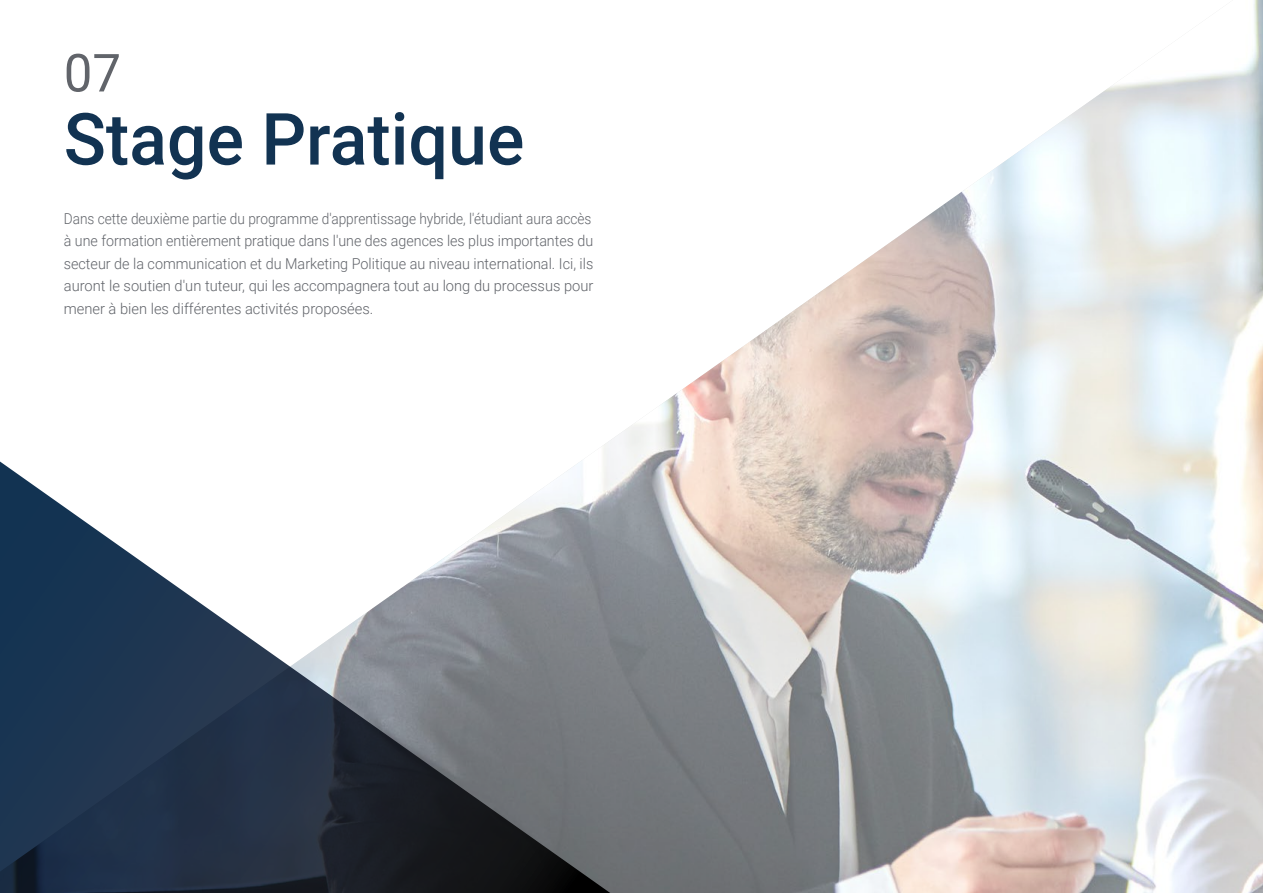
<style>
.page{position:relative;width:1263px;height:893px;background:#fff}
.page>*{position:absolute;margin:0;border:0;box-sizing:border-box;transform-origin:0 0}
.t1{font:500 72px "Roboto";color:#123352}
.t2{font:52.5px "Roboto";color:#61646a}
.t3{font:300 15px/22.5px "Roboto";color:#61646a;scale:.91 1}
</style>
<div class="page">
<img style="left:603px;top:0;width:660px;height:893px">
<svg style="left:0;top:446px;width:640px;height:447px"></svg>
<h2 class="t2" style="left:64px;top:36px;width:59px">07</h2>
<h1 class="t1" style="left:64px;top:89px;width:462px">Stage Pratique</h1>
<p class="t3" style="left:64px;top:207px;width:584px">Dans cette deuxième partie du programme d'apprentissage hybride, l'étudiant aura accès à une formation entièrement pratique dans l'une des agences les plus importantes du secteur de la communication et du Marketing Politique au niveau international. Ici, ils auront le soutien d'un tuteur, qui les accompagnera tout au long du processus pour mener à bien les différentes activités proposées.</p>
</div>
